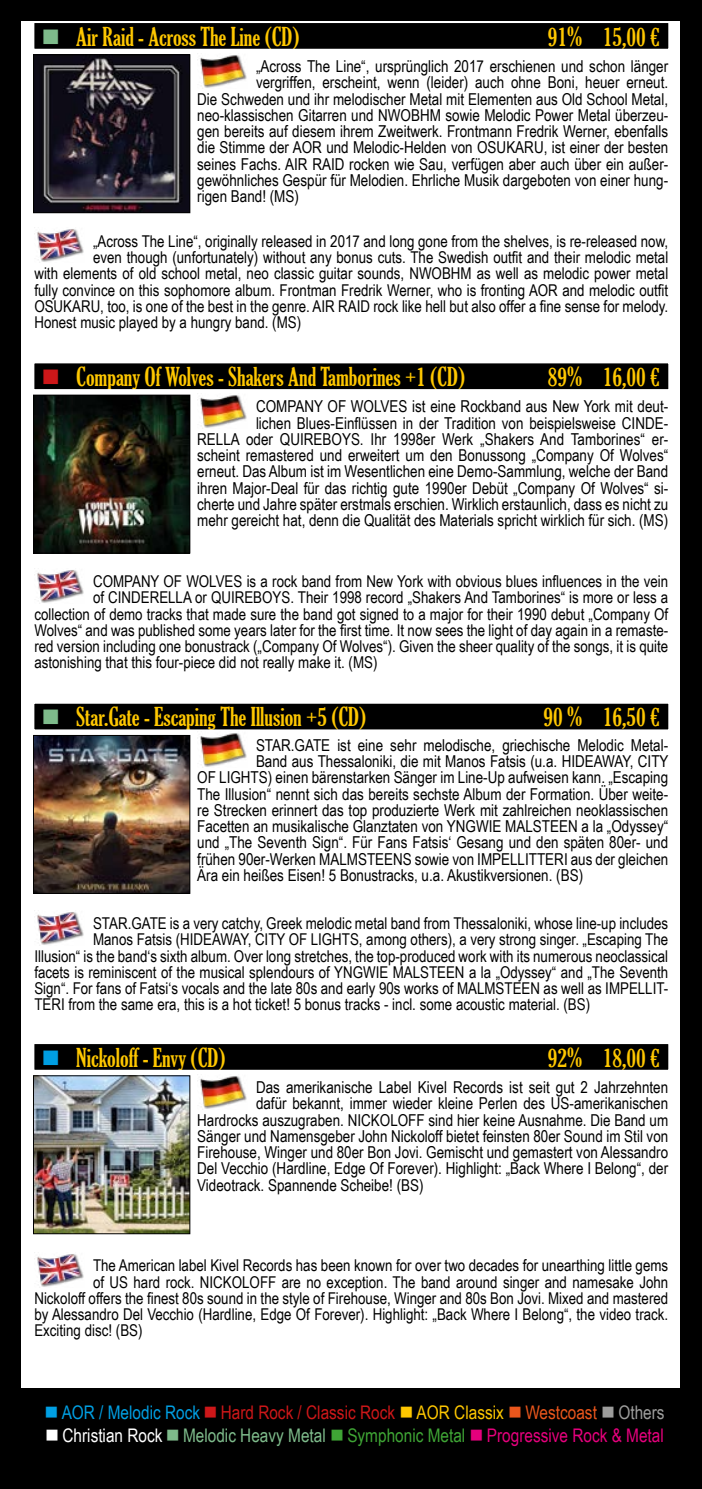
<style>
.page{position:relative;width:702px;height:1489px;background:#fff}
.page>*{position:absolute;margin:0;border:0;box-sizing:border-box;transform-origin:0 0}
.t1{font:extra-condensed 25px "Gloucester";color:#fec700}
.t2{font:18.75px "Arial Narrow";color:#e6007d}
.t3{font:18.75px "Arial Narrow";color:#cd1719}
.t4{font:16.5px/16.2px "Arial Narrow";color:#000;text-align:right}
.t5{font:16.25px "Arial Narrow";color:#000}
.s1{color:#7ebb8b}
.s2{color:#cd1719}
.s3{color:#009fe3}
.s4{color:#fec700}
.s5{color:#ea561c}
.s6{color:#9d9d9c}
.s7{color:#fff}
.s8{color:#3fa535}
</style>
<div class="page">
<div style="left:0;top:0;width:702px;height:1488px;background:#000"></div>
<div style="left:21px;top:21px;width:659px;height:1366px;background:#fff"></div>
<img style="left:197px;top:53px;width:50px;height:35px">
<img style="left:34px;top:229px;width:50px;height:34px">
<div style="left:33px;top:22px;width:636px;height:28px;background:#000"></div>
<div style="left:33px;top:21px;width:637px;height:30px;border:2px solid #fff"></div>
<img style="left:35px;top:56px;width:153px;height:155px">
<div style="left:33px;top:54px;width:157px;height:159px;border:1px solid #000"></div>
<img style="left:197px;top:393px;width:50px;height:35px">
<img style="left:34px;top:568px;width:50px;height:35px">
<div style="left:33px;top:362px;width:636px;height:28px;background:#000"></div>
<div style="left:33px;top:361px;width:637px;height:30px;border:2px solid #fff"></div>
<img style="left:35px;top:397px;width:153px;height:154px">
<div style="left:33px;top:395px;width:157px;height:158px;border:1px solid #000"></div>
<img style="left:200px;top:733px;width:47px;height:34px">
<img style="left:34px;top:910px;width:50px;height:35px">
<div style="left:33px;top:702px;width:636px;height:28px;background:#000"></div>
<div style="left:33px;top:702px;width:637px;height:29px;border:2px solid #fff"></div>
<img style="left:35px;top:737px;width:153px;height:154px">
<div style="left:33px;top:735px;width:157px;height:158px;border:1px solid #000"></div>
<img style="left:197px;top:1074px;width:50px;height:35px">
<img style="left:34px;top:1252px;width:50px;height:35px">
<div style="left:33px;top:1043px;width:636px;height:27px;background:#000"></div>
<div style="left:33px;top:1042px;width:637px;height:29px;border:2px solid #fff"></div>
<img style="left:35px;top:1077px;width:153px;height:154px">
<div style="left:33px;top:1075px;width:157px;height:158px;border:1px solid #000"></div>
<h1 class="t1" style="left:41px;top:22px;width:260px"><span class="s1">■</span> Air Raid - Across The Line (CD)</h1>
<h1 class="t1" style="left:548px;top:22px;width:113px">91% 15,00 €</h1>
<p class="t4" style="left:256px;top:57px;width:414px">„Across The Line“, ursprünglich 2017 erschienen und schon länger</p>
<p class="t4" style="left:256px;top:74px;width:414px">vergriffen, erscheint, wenn (leider) auch ohne Boni, heuer erneut.</p>
<p class="t4" style="left:197px;top:90px;width:472px">Die Schweden und ihr melodischer Metal mit Elementen aus Old School Metal,</p>
<p class="t4" style="left:197px;top:106px;width:472px">neo-klassischen Gitarren und NWOBHM sowie Melodic Power Metal überzeu-</p>
<p class="t4" style="left:197px;top:122px;width:472px">gen bereits auf diesem ihrem Zweitwerk. Frontmann Fredrik Werner, ebenfalls</p>
<p class="t4" style="left:197px;top:139px;width:472px">die Stimme der AOR und Melodic-Helden von OSUKARU, ist einer der besten</p>
<p class="t4" style="left:197px;top:155px;width:472px">seines Fachs. AIR RAID rocken wie Sau, verfügen aber auch über ein außer-</p>
<p class="t4" style="left:197px;top:171px;width:472px">gewöhnliches Gespür für Melodien. Ehrliche Musik dargeboten von einer hung-</p>
<p class="t4" style="left:197px;top:187px;width:103px">rigen Band! (MS)</p>
<p class="t5" style="left:93px;top:229px;width:576px">„Across The Line“, originally released in 2017 and long gone from the shelves, is re-released now,</p>
<p class="t5" style="left:93px;top:245px;width:576px">even though (unfortunately) without any bonus cuts. The Swedish outfit and their melodic metal</p>
<p class="t5" style="left:34px;top:261px;width:635px">with elements of old school metal, neo classic guitar sounds, NWOBHM as well as melodic power metal</p>
<p class="t5" style="left:34px;top:278px;width:635px">fully convince on this sophomore album. Frontman Fredrik Werner, who is fronting AOR and melodic outfit</p>
<p class="t5" style="left:34px;top:294px;width:635px">OSUKARU, too, is one of the best in the genre. AIR RAID rock like hell but also offer a fine sense for melody.</p>
<p class="t5" style="left:34px;top:310px;width:268px">Honest music played by a hungry band. (MS)</p>
<h1 class="t1" style="left:41px;top:362px;width:425px"><span class="s2">■</span> Company Of Wolves - Shakers And Tamborines +1 (CD)</h1>
<h1 class="t1" style="left:548px;top:362px;width:113px">89% 16,00 €</h1>
<p class="t4" style="left:197px;top:398px;width:472px">COMPANY OF WOLVES ist eine Rockband aus New York mit deut-<br>lichen Blues-Einflüssen in der Tradition von beispielsweise CINDE-<br>RELLA oder QUIREBOYS. Ihr 1998er Werk „Shakers And Tamborines“ er&shy;scheint remastered und erweitert um den Bonussong „Company Of Wolves“ erneut. Das Album ist im Wesentlichen eine Demo-Sammlung, welche der Band ihren Major-Deal für das richtig gute 1990er Debüt „Company Of Wolves“ si&shy;cherte und Jahre später erstmals erschien. Wirklich erstaunlich, dass es nicht zu mehr gereicht hat, denn die Qualität des Materials spricht wirklich für sich. (MS)</p>
<p class="t5" style="left:93px;top:569px;width:576px">COMPANY OF WOLVES is a rock band from New York with obvious blues influences in the vein</p>
<p class="t5" style="left:93px;top:585px;width:576px">of CINDERELLA or QUIREBOYS. Their 1998 record „Shakers And Tamborines“ is more or less a</p>
<p class="t5" style="left:34px;top:602px;width:635px">collection of demo tracks that made sure the band got signed to a major for their 1990 debut „Company Of</p>
<p class="t5" style="left:34px;top:618px;width:635px">Wolves“ and was published some years later for the first time. It now sees the light of day again in a remaste-</p>
<p class="t5" style="left:34px;top:634px;width:635px">red version including one bonustrack („Company Of Wolves“). Given the sheer quality of the songs, it is quite</p>
<p class="t5" style="left:34px;top:650px;width:344px">astonishing that this four-piece did not really make it. (MS)</p>
<h1 class="t1" style="left:41px;top:702px;width:326px"><span class="s1">■</span> Star.Gate - Escaping The Illusion +5 (CD)</h1>
<h1 class="t1" style="left:543px;top:702px;width:118px">90 % 16,50 €</h1>
<p class="t4" style="left:256px;top:736px;width:413px">STAR.GATE ist eine sehr melodische, griechische Melodic Metal-</p>
<p class="t4" style="left:256px;top:752px;width:414px">Band aus Thessaloniki, die mit Manos Fatsis (u.a. HIDEAWAY, CITY</p>
<p class="t4" style="left:197px;top:768px;width:472px">OF LIGHTS) einen bärenstarken Sänger im Line-Up aufweisen kann. „Escaping</p>
<p class="t4" style="left:197px;top:785px;width:472px">The Illusion“ nennt sich das bereits sechste Album der Formation. Über weite-</p>
<p class="t4" style="left:197px;top:801px;width:472px">re Strecken erinnert das top produzierte Werk mit zahlreichen neoklassischen</p>
<p class="t4" style="left:197px;top:817px;width:472px">Facetten an musikalische Glanztaten von YNGWIE MALSTEEN a la „Odyssey“</p>
<p class="t4" style="left:197px;top:833px;width:472px">und „The Seventh Sign“. Für Fans Fatsis‘ Gesang und den späten 80er- und</p>
<p class="t4" style="left:197px;top:850px;width:472px">frühen 90er-Werken MALMSTEENS sowie von IMPELLITTERI aus der gleichen</p>
<p class="t4" style="left:197px;top:866px;width:387px">Ära ein heißes Eisen! 5 Bonustracks, u.a. Akustikversionen. (BS)</p>
<p class="t5" style="left:93px;top:911px;width:576px">STAR.GATE is a very catchy, Greek melodic metal band from Thessaloniki, whose line-up includes</p>
<p class="t5" style="left:93px;top:927px;width:576px">Manos Fatsis (HIDEAWAY, CITY OF LIGHTS, among others), a very strong singer. „Escaping The</p>
<p class="t5" style="left:34px;top:944px;width:635px">Illusion“ is the band‘s sixth album. Over long stretches, the top-produced work with its numerous neoclassical</p>
<p class="t5" style="left:34px;top:960px;width:635px">facets is reminiscent of the musical splendours of YNGWIE MALSTEEN a la „Odyssey“ and „The Seventh</p>
<p class="t5" style="left:34px;top:976px;width:635px">Sign“. For fans of Fatsi‘s vocals and the late 80s and early 90s works of MALMSTEEN as well as IMPELLIT-</p>
<p class="t5" style="left:34px;top:992px;width:557px">TERI from the same era, this is a hot ticket! 5 bonus tracks - incl. some acoustic material. (BS)</p>
<h1 class="t1" style="left:41px;top:1042px;width:185px"><span class="s3">■</span> Nickoloff - Envy (CD)</h1>
<h1 class="t1" style="left:548px;top:1042px;width:113px">92% 18,00 €</h1>
<p class="t4" style="left:256px;top:1078px;width:414px">Das amerikanische Label Kivel Records ist seit gut 2 Jahrzehnten</p>
<p class="t4" style="left:256px;top:1094px;width:414px">dafür bekannt, immer wieder kleine Perlen des US-amerikanischen</p>
<p class="t4" style="left:197px;top:1110px;width:472px">Hardrocks auszugraben. NICKOLOFF sind hier keine Ausnahme. Die Band um</p>
<p class="t4" style="left:197px;top:1127px;width:472px">Sänger und Namensgeber John Nickoloff bietet feinsten 80er Sound im Stil von</p>
<p class="t4" style="left:197px;top:1143px;width:472px">Firehouse, Winger und 80er Bon Jovi. Gemischt und gemastert von Alessandro</p>
<p class="t4" style="left:197px;top:1159px;width:472px">Del Vecchio (Hardline, Edge Of Forever). Highlight: „Back Where I Belong“, der</p>
<p class="t4" style="left:197px;top:1175px;width:228px">Videotrack. Spannende Scheibe! (BS)</p>
<p class="t5" style="left:93px;top:1253px;width:576px">The American label Kivel Records has been known for over two decades for unearthing little gems</p>
<p class="t5" style="left:93px;top:1269px;width:576px">of US hard rock. NICKOLOFF are no exception. The band around singer and namesake John</p>
<p class="t5" style="left:34px;top:1285px;width:635px">Nickoloff offers the finest 80s sound in the style of Firehouse, Winger and 80s Bon Jovi. Mixed and mastered</p>
<p class="t5" style="left:34px;top:1302px;width:635px">by Alessandro Del Vecchio (Hardline, Edge Of Forever). Highlight: „Back Where I Belong“, the video track.</p>
<p class="t5" style="left:34px;top:1318px;width:110px">Exciting disc! (BS)</p>
<p class="t3" style="left:44px;top:1398px;width:621px"><span class="s3">■ AOR / Melodic Rock</span> ■ Hard Rock / Classic Rock <span class="s4">■ AOR Classix</span> <span class="s5">■ Westcoast</span> <span class="s6">■ Others</span></p>
<p class="t2" style="left:45px;top:1421px;width:620px"><span class="s7">■ Christian Rock</span> <span class="s1">■ Melodic Heavy Metal</span> <span class="s8">■ Symphonic Metal</span> ■ Progressive Rock &amp; Metal</p>
</div>
